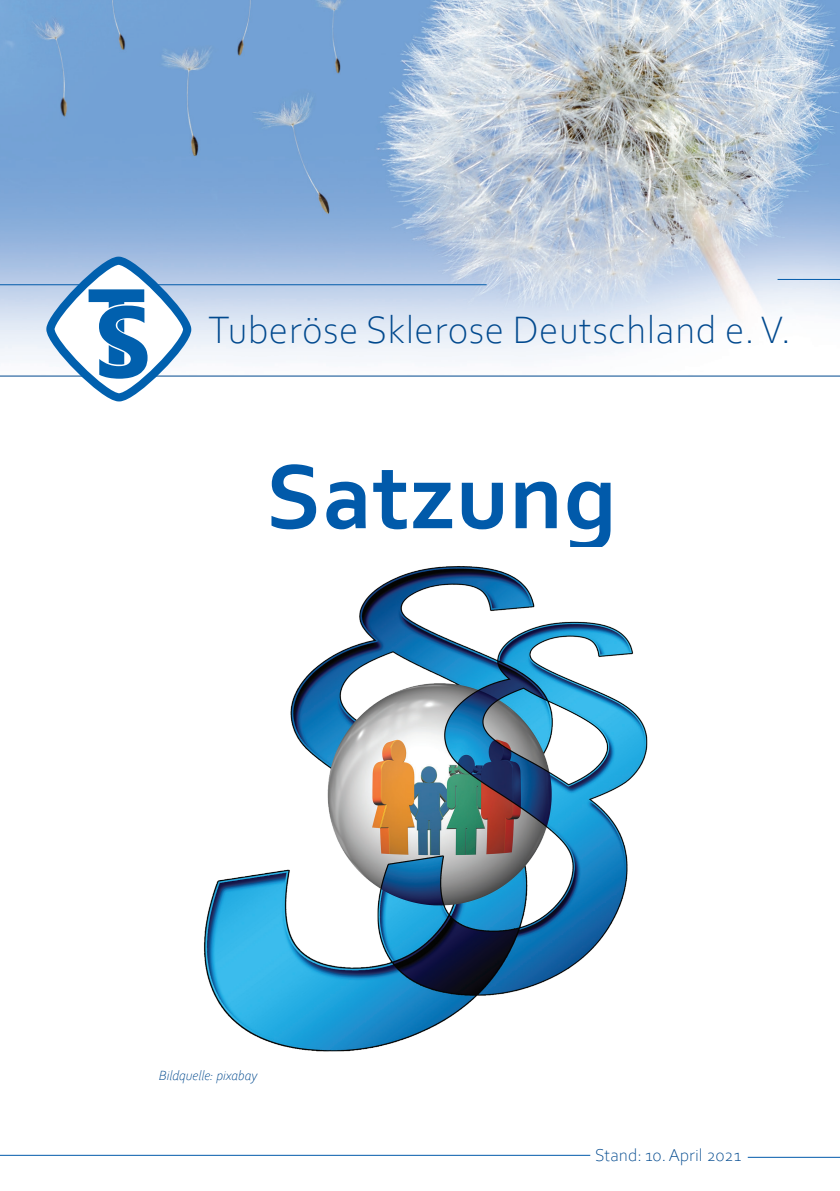
<style>
.page{position:relative;width:840px;height:1191px;background:#fff}
.page>*{position:absolute;margin:0;border:0;box-sizing:border-box;transform-origin:0 0}
.t1{font:700 96px "Corbel";letter-spacing:.01em;color:#015aaa}
.t2{font:300 40px "Corbel";letter-spacing:.01em;color:#01498e}
.t3{font:300 18px "Corbel";color:#01498e}
.t4{font:italic 300 14px "Corbel";color:#01498e}
</style>
<div class="page">
<img style="left:0;top:0;width:839px;height:360px">
<hr style="left:0;top:375px;width:839px;height:1px;background:#01498e">
<hr style="left:0;top:284px;width:486px;height:1px;background:#015aaa">
<svg style="left:50px;top:257px;width:141px;height:144px"></svg>
<img style="left:204px;top:566px;width:444px;height:486px">
<hr style="left:0;top:1155px;width:590px;height:1px;background:#015aaa">
<hr style="left:747px;top:1157px;width:92px;height:1px;background:#015aaa">
<hr style="left:777px;top:279px;width:62px;height:1px;background:#015aaa">
<p class="t2" style="left:208px;top:303px;width:584px">Tuberöse Sklerose Deutschland e. V.</p>
<h1 class="t1" style="left:266px;top:437px;width:352px">Satzung</h1>
<p class="t4" style="left:159px;top:1066px;width:100px">Bildquelle: pixabay</p>
<p class="t3" style="left:594px;top:1143px;width:147px">Stand: 10. April 2021</p>
</div>
